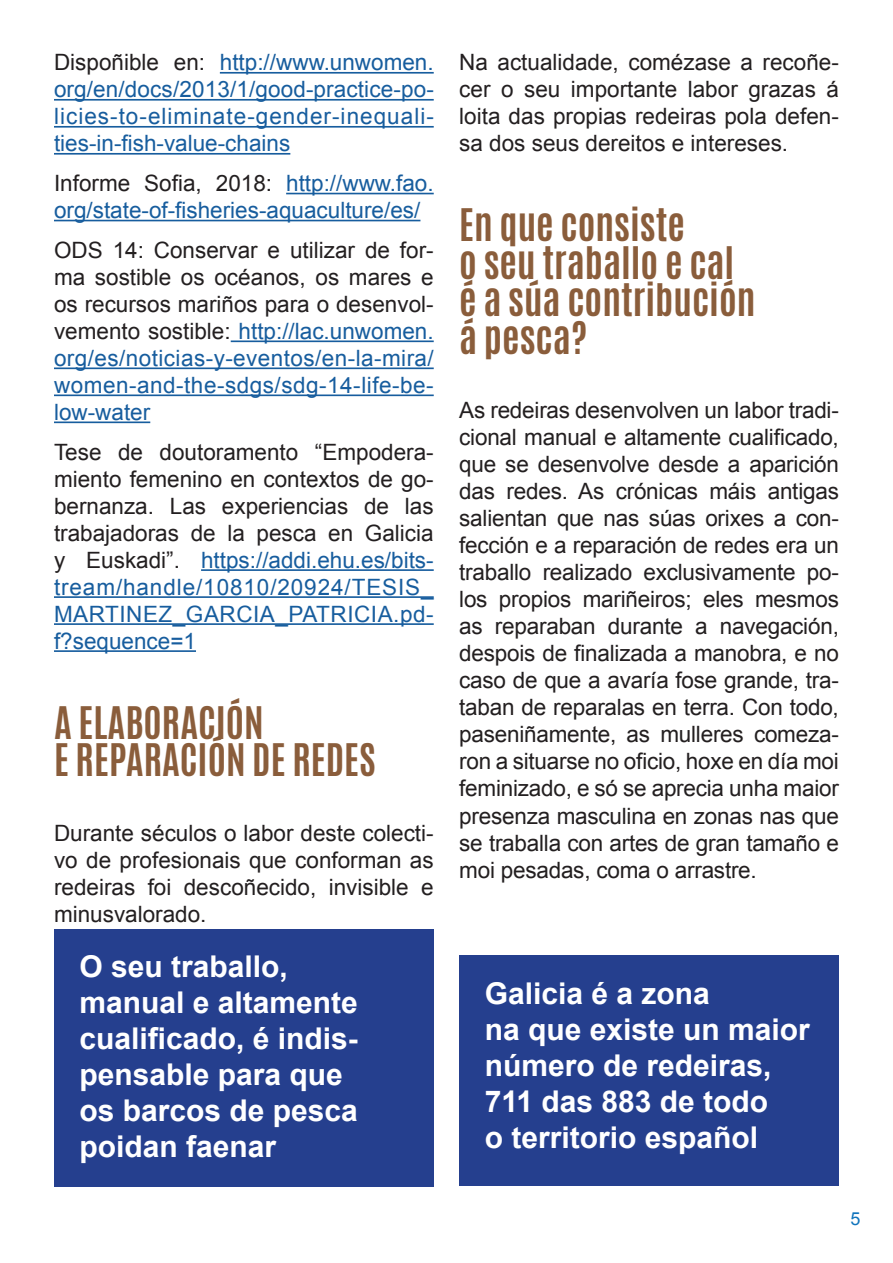
<style>
.page{position:relative;width:893px;height:1263px;background:#fff}
.page>*{position:absolute;margin:0;border:0;box-sizing:border-box;transform-origin:0 0}
.t1{font:700 37.5px/37.5px "Antonio";color:#8a5d3b}
.t2{font:700 30px/36px "Arial";color:#fff}
.t3{font:22.5px/27px "Arial";color:#231f20;text-align:justify}
.t4{font:22.5px/27px "Arial";color:#175d9e;text-align:justify}
.t5{font:18px "Arial";color:#1074bc}
.s1{color:#231f20}
.s2{color:#175d9e}
</style>
<div class="page">
<hr style="left:220px;top:72px;width:214px;height:2px;background:#175d9e">
<hr style="left:54px;top:99px;width:380px;height:2px;background:#175d9e">
<hr style="left:54px;top:126px;width:380px;height:2px;background:#175d9e">
<hr style="left:54px;top:153px;width:236px;height:2px;background:#175d9e">
<hr style="left:286px;top:193px;width:148px;height:1px;background:#175d9e">
<hr style="left:54px;top:220px;width:366px;height:1px;background:#175d9e">
<hr style="left:231px;top:340px;width:203px;height:2px;background:#175d9e">
<hr style="left:54px;top:367px;width:380px;height:2px;background:#175d9e">
<hr style="left:54px;top:394px;width:380px;height:2px;background:#175d9e">
<hr style="left:54px;top:421px;width:96px;height:2px;background:#175d9e">
<hr style="left:201px;top:569px;width:233px;height:2px;background:#175d9e">
<hr style="left:54px;top:596px;width:380px;height:2px;background:#175d9e">
<hr style="left:54px;top:623px;width:380px;height:2px;background:#175d9e">
<hr style="left:54px;top:650px;width:142px;height:2px;background:#175d9e">
<div style="left:54px;top:929px;width:380px;height:257px;background:#253f8e"></div>
<div style="left:459px;top:955px;width:380px;height:231px;background:#253f8e"></div>
<p class="t4" style="left:54px;top:49px;width:381px"><span class="s1">Dispoñible en:</span> http://www.unwomen. org/en/docs/2013/1/good-practice-po&shy;licies-to-eliminate-gender-inequali&shy;ties-in-fish-value-chains</p>
<p class="t4" style="left:54px;top:170px;width:381px"><span class="s1">Informe Sofia, 2018:</span> http://www.fao. org/state-of-fisheries-aquaculture/es/</p>
<p class="t3" style="left:54px;top:237px;width:381px">ODS 14: Conservar e utilizar de for&shy;ma sostible os océanos, os mares e os recursos mariños para o desenvol&shy;vemento sostible: <span class="s2">http://lac.unwomen. org/es/noticias-y-eventos/en-la-mira/ women-and-the-sdgs/sdg-14-life-be&shy;low-water</span></p>
<p class="t3" style="left:54px;top:438px;width:381px">Tese de doutoramento “Empodera&shy;miento femenino en contextos de go&shy;bernanza. Las experiencias de las trabajadoras de la pesca en Galicia y Euskadi”. <span class="s2">https://addi.ehu.es/bits&shy;tream/handle/10810/20924/TESIS_ MARTINEZ_GARCIA_PATRICIA.pd&shy;f?sequence=1</span></p>
<h1 class="t1" style="left:54px;top:704px;width:323px">A ELABORACIÓN<br>E REPARACIÓN DE REDES</h1>
<p class="t3" style="left:54px;top:819px;width:381px">Durante séculos o labor deste colecti&shy;vo de profesionais que conforman as redeiras foi descoñecido, invisible e minusvalorado.</p>
<h2 class="t2" style="left:80px;top:950px;width:280px">O seu traballo, manual e altamente cualificado, é indis&shy;pensable para que os barcos de pesca poidan faenar</h2>
<p class="t3" style="left:459px;top:49px;width:381px">Na actualidade, comézase a recoñe&shy;cer o seu importante labor grazas á loita das propias redeiras pola defen&shy;sa dos seus dereitos e intereses.</p>
<h1 class="t1" style="left:459px;top:207px;width:298px">En que consiste<br>o seu traballo e cal é a súa contribución á pesca?</h1>
<p class="t3" style="left:459px;top:397px;width:381px">As redeiras desenvolven un labor tradi&shy;cional manual e altamente cualificado, que se desenvolve desde a aparición das redes. As crónicas máis antigas salientan que nas súas orixes a con&shy;fección e a reparación de redes era un traballo realizado exclusivamente po&shy;los propios mariñeiros; eles mesmos as reparaban durante a navegación, despois de finalizada a manobra, e no caso de que a avaría fose grande, tra&shy;taban de reparalas en terra. Con todo, paseniñamente, as mulleres comeza&shy;ron a situarse no oficio, hoxe en día moi feminizado, e só se aprecia unha maior presenza masculina en zonas nas que se traballa con artes de gran tamaño e moi pesadas, coma o arrastre.</p>
<h2 class="t2" style="left:485px;top:976px;width:327px">Galicia é a zona<br>na que existe un maior número de redeiras,<br>711 das 883 de todo<br>o territorio español</h2>
<p class="t5" style="left:850px;top:1207px;width:12px">5</p>
</div>
